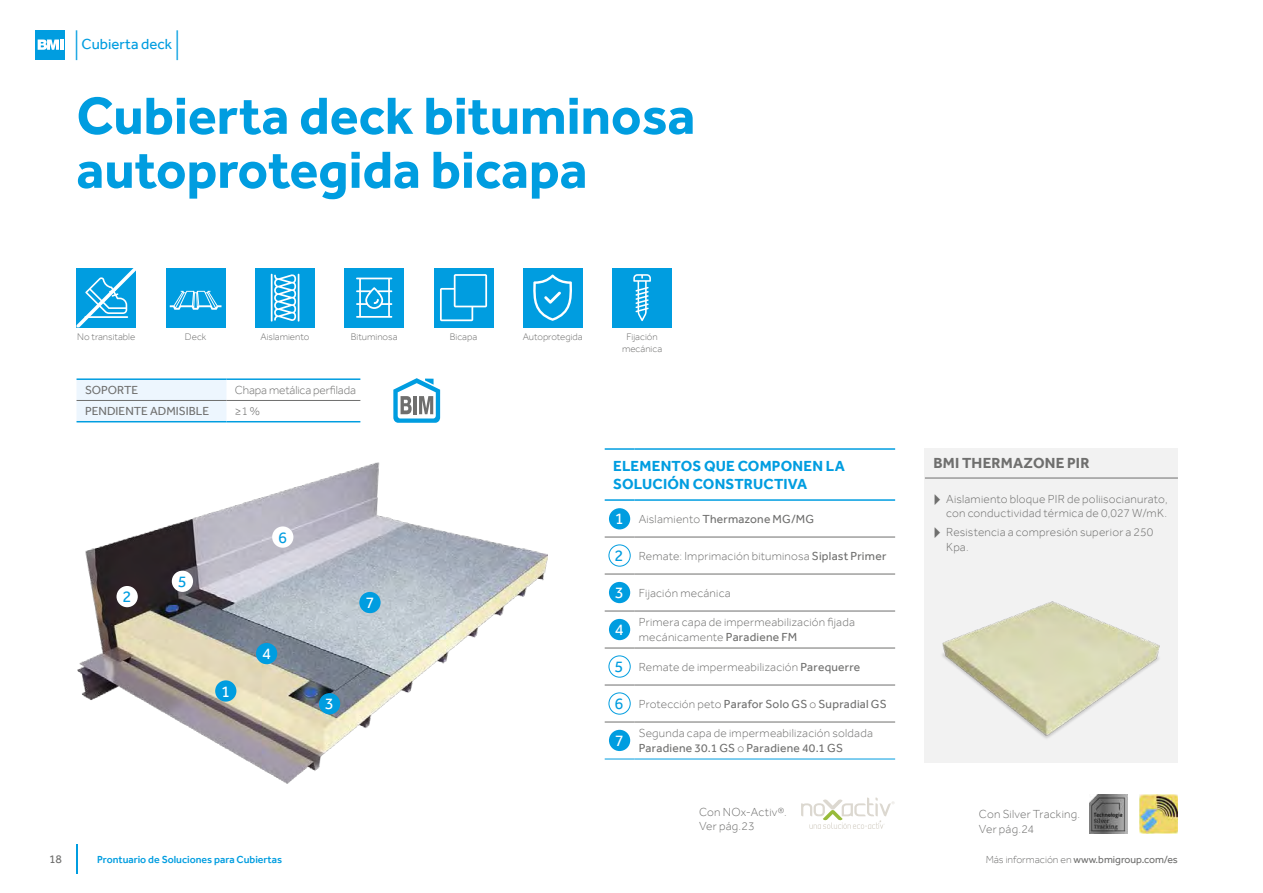
<style>
.page{position:relative;width:1263px;height:893px;background:#fff}
.page>*{position:absolute;margin:0;border:0;box-sizing:border-box;transform-origin:0 0}
.t1{font:700 54px/54px "Effra";color:#009de0}
.t2{font:16.5px "Effra";color:#fff}
.t3{font:16.5px "Effra";color:#009de0}
.t4{font:700 15px/18px "Effra";letter-spacing:.015em;color:#009de0}
.t5{font:700 15px "Effra";letter-spacing:.015em;color:#6f6f6e}
.t6{font:15px "Effra";color:#009de0}
.t7{font:300 12px/14.4px "Effra";letter-spacing:.015em;color:#6f6f6e}
.t8{font:12px "Effra";letter-spacing:.01em;color:#6f6f6e}
.t9{font:300 12px "Effra";letter-spacing:-.01em;color:#6f6f6e}
.t10{font:500 10.5px "Effra";color:#009de0}
.t11{font:10.5px "Effra";color:#6f6f6e}
.t12{font:300 9.9px/11.2px "Effra";color:#6f6f6e;text-align:center}
.s1{font-weight:300;font-size:29.7px}
.s2{font-size:16.5px;color:#fff}
.s3{font-weight:300}
.s4{font-weight:400;font-size:16.5px;color:#009de0}
.s5{font-weight:400}
.s6{font-weight:400;font-size:16.5px;color:#fff}
.s7{font-size:16.5px;color:#009de0}
</style>
<div class="page">
<hr style="left:77px;top:844px;width:1px;height:30px;background:#009de0">
<div style="left:36px;top:30px;width:29px;height:30px;background:#009de0"></div>
<svg style="left:38px;top:40px;width:25px;height:10px"></svg>
<div style="left:925px;top:448px;width:253px;height:30px;background:#f2f2f2"></div>
<div style="left:925px;top:478px;width:253px;height:285px;background:#f2f2f2"></div>
<hr style="left:925px;top:478px;width:253px;height:1px;background:#6f6f6e">
<div style="left:77px;top:380px;width:149px;height:41px;background:#edf6fe"></div>
<hr style="left:77px;top:378px;width:149px;height:2px;background:#009de0">
<hr style="left:226px;top:378px;width:134px;height:2px;background:#009de0">
<hr style="left:77px;top:400px;width:149px;height:1px;background:#6f6f6e">
<hr style="left:226px;top:400px;width:134px;height:1px;background:#6f6f6e">
<hr style="left:77px;top:421px;width:149px;height:1px;background:#009de0">
<hr style="left:226px;top:421px;width:134px;height:1px;background:#009de0">
<img style="left:78px;top:462px;width:470px;height:322px">
<div style="left:215px;top:680px;width:21px;height:22px;background:#009de0;border-radius:50%"></div>
<div style="left:319px;top:693px;width:21px;height:21px;background:#009de0;border-radius:50%"></div>
<div style="left:256px;top:643px;width:21px;height:21px;background:#009de0;border-radius:50%"></div>
<div style="left:359px;top:592px;width:22px;height:21px;background:#009de0;border-radius:50%"></div>
<div style="left:117px;top:586px;width:21px;height:21px;background:#fff;border-radius:50%"></div>
<div style="left:172px;top:571px;width:21px;height:21px;background:#fff;border-radius:50%"></div>
<div style="left:272px;top:526px;width:21px;height:22px;background:#fff;border-radius:50%"></div>
<hr style="left:605px;top:448px;width:29px;height:2px;background:#009de0">
<hr style="left:634px;top:448px;width:261px;height:2px;background:#009de0">
<hr style="left:605px;top:499px;width:29px;height:2px;background:#009de0">
<hr style="left:634px;top:499px;width:261px;height:2px;background:#009de0">
<svg style="left:605px;top:537px;width:29px;height:1px"></svg>
<hr style="left:634px;top:537px;width:261px;height:1px;background:#6f6f6e">
<svg style="left:605px;top:574px;width:29px;height:1px"></svg>
<hr style="left:634px;top:574px;width:261px;height:1px;background:#6f6f6e">
<svg style="left:605px;top:611px;width:29px;height:1px"></svg>
<hr style="left:634px;top:611px;width:261px;height:1px;background:#6f6f6e">
<svg style="left:605px;top:648px;width:29px;height:1px"></svg>
<hr style="left:634px;top:648px;width:261px;height:1px;background:#6f6f6e">
<svg style="left:605px;top:685px;width:29px;height:1px"></svg>
<hr style="left:634px;top:685px;width:261px;height:1px;background:#6f6f6e">
<svg style="left:605px;top:722px;width:29px;height:1px"></svg>
<hr style="left:634px;top:722px;width:261px;height:1px;background:#6f6f6e">
<svg style="left:605px;top:759px;width:29px;height:1px"></svg>
<hr style="left:634px;top:759px;width:261px;height:1px;background:#009de0">
<div style="left:609px;top:508px;width:21px;height:21px;background:#009de0;border-radius:50%"></div>
<div style="left:609px;top:544px;width:22px;height:22px;border:1px solid #009de0;border-radius:50%"></div>
<div style="left:609px;top:582px;width:21px;height:21px;background:#009de0;border-radius:50%"></div>
<div style="left:609px;top:619px;width:21px;height:21px;background:#009de0;border-radius:50%"></div>
<div style="left:609px;top:655px;width:22px;height:22px;border:1px solid #009de0;border-radius:50%"></div>
<div style="left:609px;top:692px;width:22px;height:22px;border:1px solid #009de0;border-radius:50%"></div>
<div style="left:609px;top:730px;width:21px;height:21px;background:#009de0;border-radius:50%"></div>
<div style="left:255px;top:268px;width:60px;height:59px;background:#009de0"></div>
<svg style="left:274px;top:274px;width:22px;height:47px"></svg>
<hr style="left:271px;top:274px;width:2px;height:48px;background:#fff">
<hr style="left:298px;top:274px;width:1px;height:48px;background:#fff">
<div style="left:344px;top:268px;width:60px;height:59px;background:#009de0"></div>
<svg style="left:356px;top:278px;width:36px;height:40px"></svg>
<div style="left:434px;top:268px;width:59px;height:59px;background:#009de0"></div>
<svg style="left:440px;top:274px;width:47px;height:47px"></svg>
<div style="left:166px;top:268px;width:59px;height:59px;background:#009de0"></div>
<svg style="left:170px;top:291px;width:51px;height:19px"></svg>
<svg style="left:77px;top:268px;width:59px;height:59px;background:#2cade5"></svg>
<div style="left:523px;top:268px;width:59px;height:59px;background:#009de0"></div>
<svg style="left:533px;top:275px;width:39px;height:46px"></svg>
<svg style="left:393px;top:378px;width:47px;height:45px"></svg>
<div style="left:612px;top:268px;width:60px;height:59px;background:#009de0"></div>
<svg style="left:633px;top:274px;width:18px;height:47px"></svg>
<img style="left:942px;top:601px;width:218px;height:138px">
<img style="left:1089px;top:795px;width:38px;height:38px">
<img style="left:1140px;top:795px;width:38px;height:38px">
<svg style="left:801px;top:797px;width:93px;height:32px"></svg>
<p class="t6" style="left:73px;top:35px;width:109px"><span class="s1">|</span>Cubierta deck <span class="s1">|</span></p>
<h1 class="t1" style="left:77px;top:88px;width:620px">Cubierta deck bituminosa autoprotegida bicapa</h1>
<p class="t12" style="left:77px;top:331px;width:60px">No transitable</p>
<p class="t12" style="left:185px;top:331px;width:23px">Deck</p>
<p class="t12" style="left:260px;top:331px;width:50px">Aislamiento</p>
<p class="t12" style="left:351px;top:331px;width:48px">Bituminosa</p>
<p class="t12" style="left:450px;top:331px;width:29px">Bicapa</p>
<p class="t12" style="left:523px;top:331px;width:61px">Autoprotegida</p>
<p class="t12" style="left:622px;top:331px;width:42px">Fijación mecánica</p>
<p class="t8" style="left:85px;top:383px;width:55px">SOPORTE</p>
<p class="t9" style="left:235px;top:383px;width:122px">Chapa metálica perfilada</p>
<p class="t8" style="left:85px;top:404px;width:126px">PENDIENTE ADMISIBLE</p>
<p class="t7" style="left:235px;top:404px;width:26px">≥1 %</p>
<h2 class="t3" style="left:123px;top:587px;width:10px">2</h2>
<h2 class="t3" style="left:178px;top:571px;width:10px">5</h2>
<h2 class="t3" style="left:278px;top:527px;width:10px">6</h2>
<h2 class="t2" style="left:221px;top:681px;width:10px">1</h2>
<h2 class="t2" style="left:262px;top:644px;width:10px">4</h2>
<h2 class="t2" style="left:365px;top:593px;width:10px">7</h2>
<h2 class="t2" style="left:325px;top:694px;width:10px">3</h2>
<p class="t4" style="left:613px;top:456px;width:233px">ELEMENTOS QUE COMPONEN LA<br>SOLUCIÓN CONSTRUCTIVA</p>
<p class="t8" style="left:615px;top:512px;width:201px"><span class="s2">1</span> <span class="s3">Aislamiento</span> Thermazone MG/MG</p>
<p class="t7" style="left:615px;top:548px;width:273px"><span class="s4">2</span> Remate: Imprimación bituminosa <span class="s5">Siplast Primer</span></p>
<p class="t7" style="left:615px;top:585px;width:117px"><span class="s6">3</span> Fijación mecánica</p>
<h2 class="t2" style="left:615px;top:620px;width:10px">4</h2>
<p class="t7" style="left:639px;top:615px;width:218px">Primera capa de impermeabilización fijada mecánicamente <span class="s5">Paradiene FM</span></p>
<p class="t7" style="left:615px;top:659px;width:247px"><span class="s4">5</span> Remate de impermeabilización <span class="s5">Parequerre</span></p>
<p class="t8" style="left:615px;top:696px;width:274px"><span class="s7">6</span> <span class="s3">Protección peto</span> Parafor Solo GS <span class="s3">o</span> Supradial GS</p>
<h2 class="t2" style="left:615px;top:731px;width:10px">7</h2>
<p class="t7" style="left:639px;top:726px;width:236px">Segunda capa de impermeabilización soldada<br><span class="s5">Paradiene 30.1 GS</span> o <span class="s5">Paradiene 40.1 GS</span></p>
<p class="t7" style="left:699px;top:804px;width:89px">Con NOx-Activ®.<br>Ver pág.23</p>
<p class="t5" style="left:933px;top:454px;width:158px">BMI THERMAZONE PIR</p>
<p class="t7" style="left:946px;top:492px;width:223px">Aislamiento bloque PIR de poliisocianurato, con conductividad térmica de 0,027 W/mK.</p>
<p class="t7" style="left:946px;top:525px;width:209px">Resistencia a compresión superior a 250<br>Kpa.</p>
<p class="t7" style="left:979px;top:807px;width:103px">Con Silver Tracking.<br>Ver pág.24</p>
<p class="t8" style="left:49px;top:852px;width:15px">18</p>
<p class="t10" style="left:97px;top:853px;width:186px">Prontuario de Soluciones para Cubiertas</p>
<p class="t11" style="left:986px;top:853px;width:194px"><span class="s3">Más información en</span> www.bmigroup.com/es</p>
</div>
